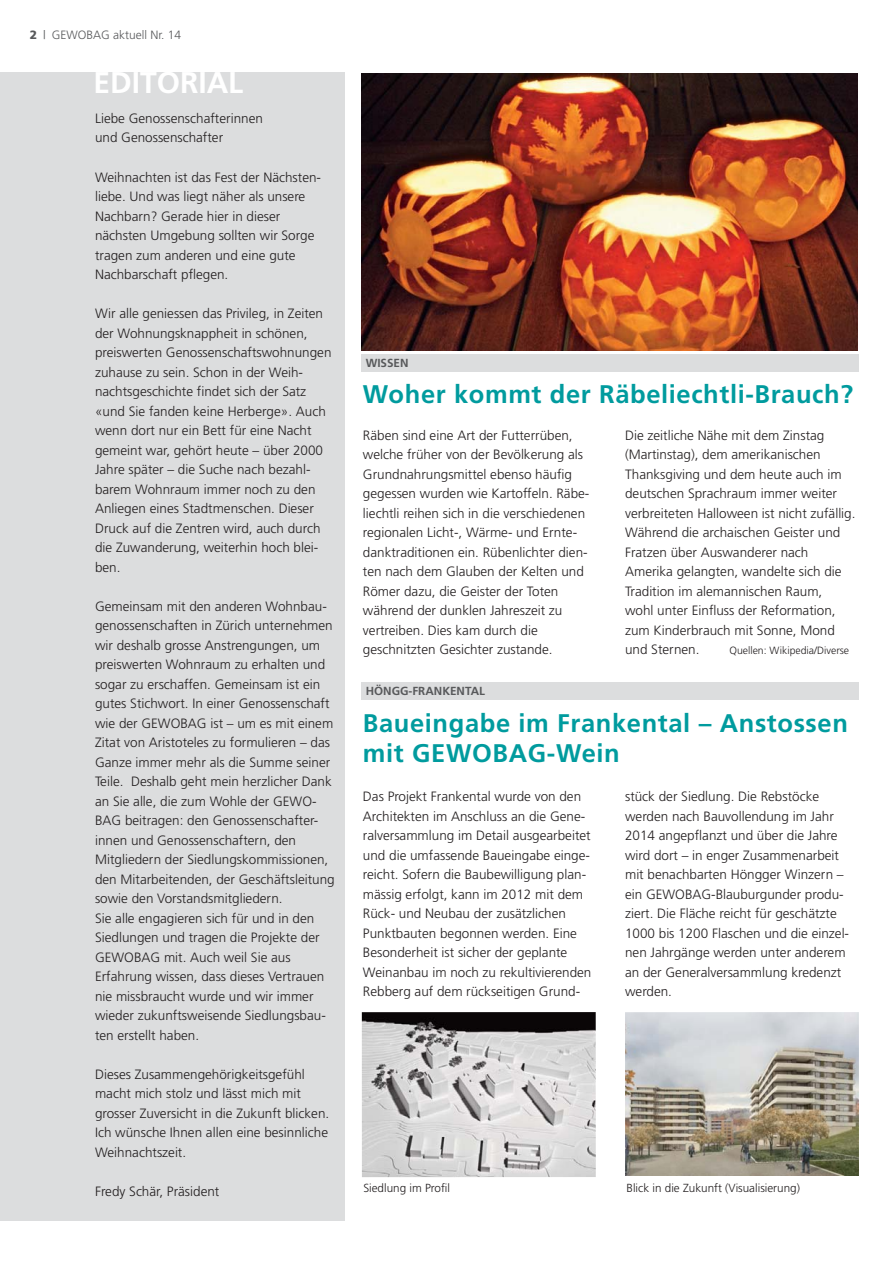
<style>
.page{position:relative;width:893px;height:1263px;background:#fff}
.page>*{position:absolute;margin:0;border:0;box-sizing:border-box;transform-origin:0 0}
.t1{font:700 30px "Frutiger";color:#fff}
.t2{font:700 25.5px/30.6px "Frutiger";letter-spacing:.025em;color:#009b9e}
.t3{font:300 13.5px/19.5px "Frutiger";color:#231f20}
.t4{font:300 12px "Frutiger";color:#58595b}
.t5{font:300 11.7px "Frutiger";color:#231f20}
.t6{font:700 11.7px "Frutiger";color:#58595b}
.t7{font:300 10.5px "Frutiger";color:#231f20}
.s1{font-weight:900}
</style>
<div class="page">
<img style="left:361px;top:73px;width:496px;height:277px">
<div style="left:361px;top:355px;width:498px;height:17px;background:#dcddde"></div>
<div style="left:0;top:72px;width:344px;height:1148px;background:#dcddde"></div>
<div style="left:361px;top:683px;width:498px;height:17px;background:#dcddde"></div>
<img style="left:362px;top:1012px;width:234px;height:165px">
<img style="left:625px;top:1012px;width:234px;height:164px">
<p class="t4" style="left:30px;top:30px;width:153px"><span class="s1">2</span> | GEWOBAG aktuell Nr. 14</p>
<h1 class="t1" style="left:93px;top:70px;width:151px">EDITORIAL</h1>
<p class="t3" style="left:95px;top:110px;width:169px">Liebe Genossenschafterinnen und Genossenschafter</p>
<p class="t3" style="left:95px;top:168px;width:227px">Weihnachten ist das Fest der Nächsten&shy;liebe. Und was liegt näher als unsere Nachbarn? Gerade hier in dieser nächsten Umgebung sollten wir Sorge tragen zum anderen und eine gute Nachbarschaft pflegen.</p>
<p class="t3" style="left:95px;top:305px;width:238px">Wir alle geniessen das Privileg, in Zeiten der Wohnungsknappheit in schönen, preiswerten Genossenschaftswohnungen zuhause zu sein. Schon in der Weih&shy;nachtsgeschichte findet sich der Satz «und Sie fanden keine Herberge». Auch wenn dort nur ein Bett für eine Nacht gemeint war, gehört heute – über 2000<br>Jahre später – die Suche nach bezahl&shy;barem Wohnraum immer noch zu den Anliegen eines Stadtmenschen. Dieser Druck auf die Zentren wird, auch durch die Zuwanderung, weiterhin hoch blei&shy;ben.</p>
<p class="t3" style="left:95px;top:597px;width:241px">Gemeinsam mit den anderen Wohnbau&shy;genossenschaften in Zürich unternehmen wir deshalb grosse Anstrengungen, um preiswerten Wohnraum zu erhalten und sogar zu erschaffen. Gemeinsam ist ein gutes Stichwort. In einer Genossenschaft wie der GEWOBAG ist – um es mit einem Zitat von Aristoteles zu formulieren – das Ganze immer mehr als die Summe seiner Teile. Deshalb geht mein herzlicher Dank an Sie alle, die zum Wohle der GEWO-BAG beitragen: den Genossenschafter&shy;innen und Genossenschaftern, den Mitgliedern der Siedlungskommissionen, den Mitarbeitenden, der Geschäftsleitung sowie den Vorstandsmitgliedern.<br>Sie alle engagieren sich für und in den Siedlungen und tragen die Projekte der GEWOBAG mit. Auch weil Sie aus Erfahrung wissen, dass dieses Vertrauen nie missbraucht wurde und wir immer wieder zukunftsweisende Siedlungsbau&shy;ten erstellt haben.</p>
<p class="t3" style="left:95px;top:1065px;width:236px">Dieses Zusammengehörigkeitsgefühl macht mich stolz und lässt mich mit grosser Zuversicht in die Zukunft blicken.<br>Ich wünsche Ihnen allen eine besinnliche Weihnachtszeit.</p>
<p class="t3" style="left:95px;top:1182px;width:126px">Fredy Schär, Präsident</p>
<p class="t6" style="left:366px;top:358px;width:44px">WISSEN</p>
<h2 class="t2" style="left:363px;top:381px;width:492px">Woher kommt der Räbeliechtli-Brauch?</h2>
<p class="t3" style="left:363px;top:426px;width:228px">Räben sind eine Art der Futterrüben, welche früher von der Bevölkerung als Grundnahrungsmittel ebenso häufig gegessen wurden wie Kartoffeln. Räbe&shy;liechtli reihen sich in die verschiedenen regionalen Licht-, Wärme- und Ernte&shy;danktraditionen ein. Rübenlichter dien&shy;ten nach dem Glauben der Kelten und Römer dazu, die Geister der Toten während der dunklen Jahreszeit zu vertreiben. Dies kam durch die geschnitzten Gesichter zustande.</p>
<p class="t3" style="left:625px;top:426px;width:232px">Die zeitliche Nähe mit dem Zinstag (Martinstag), dem amerikanischen Thanksgiving und dem heute auch im deutschen Sprachraum immer weiter verbreiteten Halloween ist nicht zufällig.<br>Während die archaischen Geister und Fratzen über Auswanderer nach Amerika gelangten, wandelte sich die Tradition im alemannischen Raum,<br>wohl unter Einfluss der Reformation, zum Kinderbrauch mit Sonne, Mond und Sternen.</p>
<p class="t7" style="left:729px;top:646px;width:121px">Quellen: Wikipedia/Diverse</p>
<p class="t6" style="left:366px;top:686px;width:121px">HÖNGG-FRANKENTAL</p>
<h2 class="t2" style="left:363px;top:709px;width:486px">Baueingabe im Frankental – Anstossen mit GEWOBAG-Wein</h2>
<p class="t3" style="left:363px;top:788px;width:230px">Das Projekt Frankental wurde von den Architekten im Anschluss an die Gene&shy;ralversammlung im Detail ausgearbeitet und die umfassende Baueingabe einge&shy;reicht. Sofern die Baubewilligung plan&shy;mässig erfolgt, kann im 2012 mit dem Rück- und Neubau der zusätzlichen Punktbauten begonnen werden. Eine Besonderheit ist sicher der geplante Weinanbau im noch zu rekultivierenden Rebberg auf dem rückseitigen Grund-</p>
<p class="t3" style="left:625px;top:788px;width:226px">stück der Siedlung. Die Rebstöcke werden nach Bauvollendung im Jahr 2014 angepflanzt und über die Jahre wird dort – in enger Zusammenarbeit mit benachbarten Höngger Winzern – ein GEWOBAG-Blauburgunder produ&shy;ziert. Die Fläche reicht für geschätzte 1000 bis 1200 Flaschen und die einzel&shy;nen Jahrgänge werden unter anderem an der Generalversammlung kredenzt werden.</p>
<p class="t5" style="left:363px;top:1183px;width:88px">Siedlung im Profil</p>
<p class="t5" style="left:626px;top:1183px;width:175px">Blick in die Zukunft (Visualisierung)</p>
</div>
